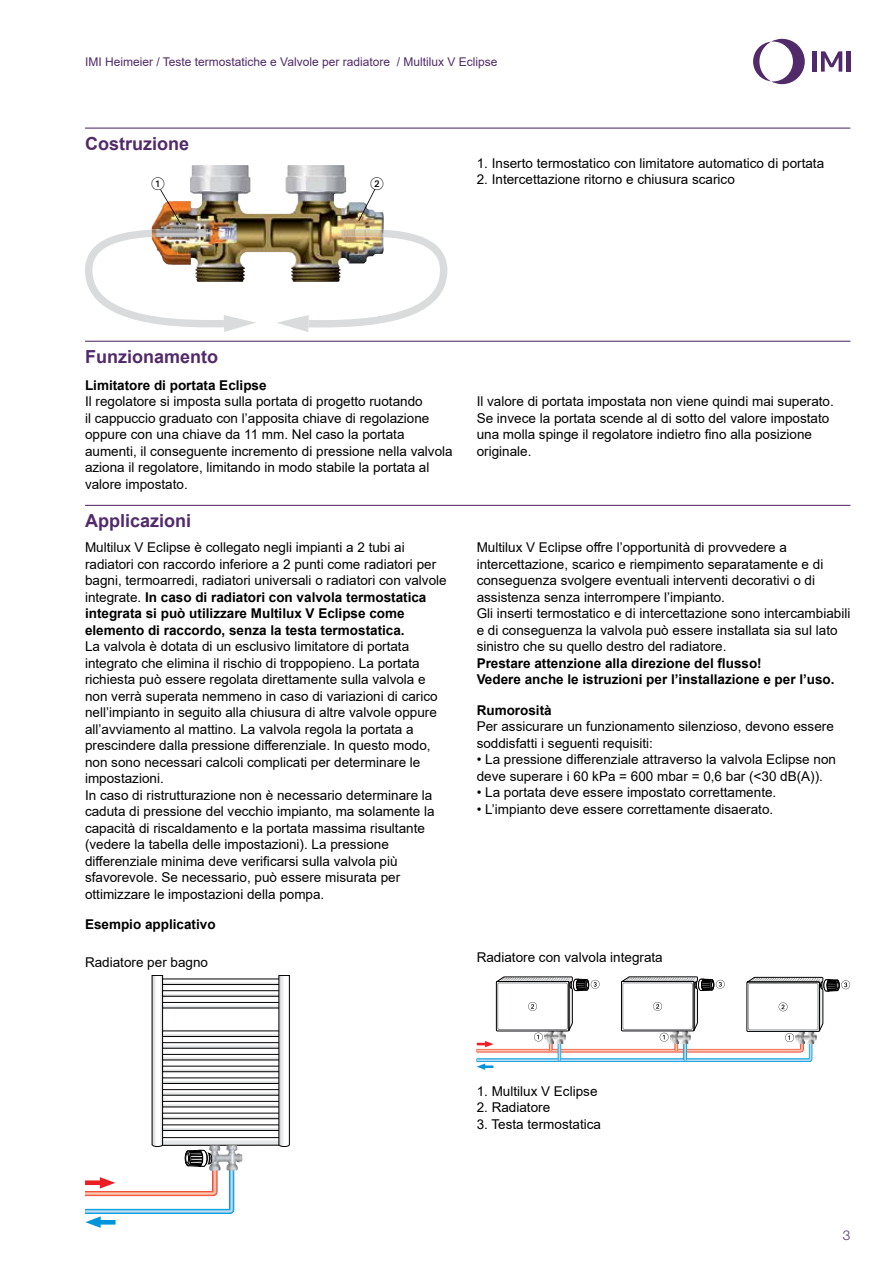
<style>
.page{position:relative;width:893px;height:1263px;background:#fff}
.page>*{position:absolute;margin:0;border:0;box-sizing:border-box;transform-origin:0 0}
.t1{font:700 18px "Arial";color:#512a6a}
.t2{font:13.5px/16.5px "Arial";color:#000}
.t3{font:700 13.5px/16.5px "Arial";color:#000}
.t4{font:300 13.5px "Helvetica Neue LTW1 G";color:#512a6a}
.t5{font:12px "Arial";color:#512a6a}
.s1{font-weight:700}
</style>
<div class="page">
<svg style="left:753px;top:39px;width:52px;height:45px"></svg>
<hr style="left:813px;top:51px;width:4px;height:21px;background:#512a6a">
<hr style="left:846px;top:51px;width:4px;height:21px;background:#512a6a">
<svg style="left:821px;top:51px;width:21px;height:21px"></svg>
<hr style="left:85px;top:128px;width:765px;height:1px;background:#512a6a">
<hr style="left:85px;top:341px;width:765px;height:1px;background:#512a6a">
<hr style="left:85px;top:505px;width:765px;height:1px;background:#512a6a">
<img style="left:181px;top:165px;width:117px;height:49px">
<img style="left:151px;top:229px;width:57px;height:1px">
<img style="left:85px;top:230px;width:171px;height:102px">
<img style="left:340px;top:229px;width:44px;height:1px">
<svg style="left:276px;top:230px;width:171px;height:102px"></svg>
<svg style="left:85px;top:975px;width:205px;height:253px"></svg>
<svg style="left:477px;top:977px;width:373px;height:93px"></svg>
<svg style="left:153px;top:189px;width:28px;height:35px"></svg>
<svg style="left:358px;top:189px;width:25px;height:32px"></svg>
<p class="t5" style="left:85px;top:54px;width:414px">IMI Heimeier / Teste termostatiche e Valvole per radiatore / Multilux V Eclipse</p>
<h1 class="t1" style="left:85px;top:131px;width:106px">Costruzione</h1>
<p class="t2" style="left:477px;top:155px;width:349px">1. Inserto termostatico con limitatore automatico di portata</p>
<p class="t2" style="left:477px;top:171px;width:260px">2. Intercettazione ritorno e chiusura scarico</p>
<h1 class="t1" style="left:85px;top:344px;width:135px">Funzionamento</h1>
<p class="t3" style="left:85px;top:377px;width:183px">Limitatore di portata Eclipse</p>
<p class="t2" style="left:85px;top:393px;width:369px">Il regolatore si imposta sulla portata di progetto ruotando<br>il cappuccio graduato con l’apposita chiave di regolazione oppure con una chiave da 11 mm. Nel caso la portata aumenti, il conseguente incremento di pressione nella valvola aziona il regolatore, limitando in modo stabile la portata al valore impostato.</p>
<p class="t2" style="left:477px;top:393px;width:359px">Il valore di portata impostata non viene quindi mai superato.<br>Se invece la portata scende al di sotto del valore impostato una molla spinge il regolatore indietro fino alla posizione originale.</p>
<h1 class="t1" style="left:85px;top:508px;width:108px">Applicazioni</h1>
<p class="t2" style="left:85px;top:539px;width:363px">Multilux V Eclipse è collegato negli impianti a 2 tubi ai radiatori con raccordo inferiore a 2 punti come radiatori per bagni, termoarredi, radiatori universali o radiatori con valvole integrate. <span class="s1">In caso di radiatori con valvola termostatica integrata si può utilizzare Multilux V Eclipse come elemento di raccordo, senza la testa termostatica.</span></p>
<p class="t2" style="left:85px;top:638px;width:354px">La valvola è dotata di un esclusivo limitatore di portata integrato che elimina il rischio di troppopieno. La portata richiesta può essere regolata direttamente sulla valvola e non verrà superata nemmeno in caso di variazioni di carico nell’impianto in seguito alla chiusura di altre valvole oppure all’avviamento al mattino. La valvola regola la portata a prescindere dalla pressione differenziale. In questo modo, non sono necessari calcoli complicati per determinare le impostazioni.<br>In caso di ristrutturazione non è necessario determinare la caduta di pressione del vecchio impianto, ma solamente la capacità di riscaldamento e la portata massima risultante (vedere la tabella delle impostazioni). La pressione differenziale minima deve verificarsi sulla valvola più sfavorevole. Se necessario, può essere misurata per ottimizzare le impostazioni della pompa.</p>
<p class="t2" style="left:477px;top:539px;width:375px">Multilux V Eclipse offre l’opportunità di provvedere a intercettazione, scarico e riempimento separatamente e di conseguenza svolgere eventuali interventi decorativi o di assistenza senza interrompere l’impianto.<br>Gli inserti termostatico e di intercettazione sono intercambiabili e di conseguenza la valvola può essere installata sia sul lato sinistro che su quello destro del radiatore.</p>
<p class="t3" style="left:477px;top:655px;width:359px">Prestare attenzione alla direzione del flusso!<br>Vedere anche le istruzioni per l’installazione e per l’uso.</p>
<p class="t3" style="left:477px;top:702px;width:77px">Rumorosità</p>
<p class="t2" style="left:477px;top:718px;width:359px">Per assicurare un funzionamento silenzioso, devono essere soddisfatti i seguenti requisiti:</p>
<p class="t2" style="left:477px;top:751px;width:361px">• La pressione differenziale attraverso la valvola Eclipse non deve superare i 60 kPa = 600 mbar = 0,6 bar (&lt;30 dB(A)).</p>
<p class="t2" style="left:477px;top:784px;width:301px">• La portata deve essere impostato correttamente.</p>
<p class="t2" style="left:477px;top:801px;width:298px">• L’impianto deve essere correttamente disaerato.</p>
<p class="t3" style="left:85px;top:916px;width:132px">Esempio applicativo</p>
<p class="t2" style="left:85px;top:954px;width:125px">Radiatore per bagno</p>
<p class="t2" style="left:477px;top:949px;width:188px">Radiatore con valvola integrata</p>
<p class="t2" style="left:477px;top:1083px;width:122px">1. Multilux V Eclipse</p>
<p class="t2" style="left:477px;top:1099px;width:75px">2. Radiatore</p>
<p class="t2" style="left:477px;top:1116px;width:126px">3. Testa termostatica</p>
<p class="t4" style="left:843px;top:1226px;width:9px">3</p>
</div>
